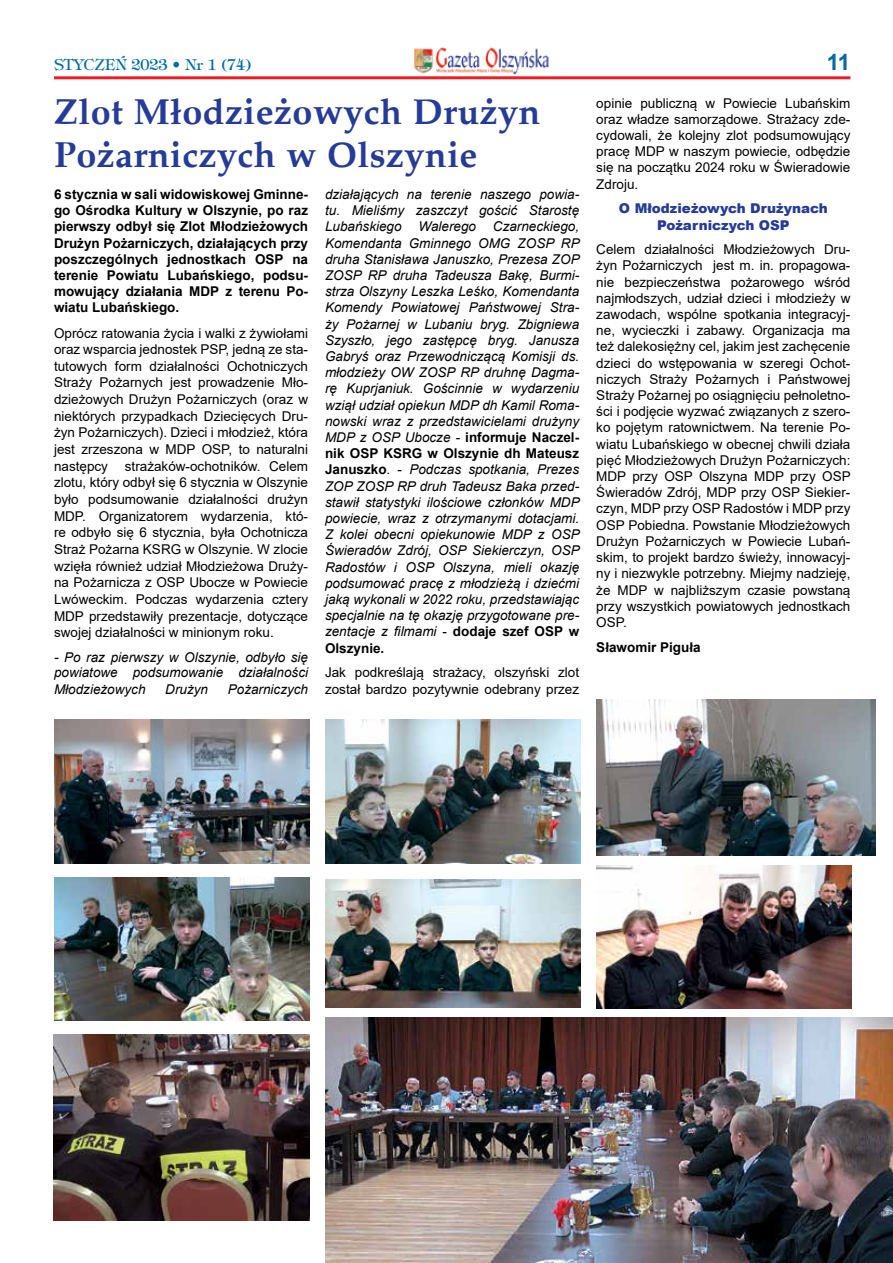
<style>
.page{position:relative;width:893px;height:1263px;background:#fff}
.page>*{position:absolute;margin:0;border:0;box-sizing:border-box;transform-origin:0 0}
.t1{font:700 36px/43.2px "Palm Springs";letter-spacing:.01em;color:#263b97}
.t2{font:700 22.5px "Arial";color:#006ca4}
.t3{font:15px "Timpani";color:#006ca4}
.t4{font:13.5px/16.2px "Arial";color:#000;text-align:justify}
.t5{font:italic 13.5px/16.2px "Arial";color:#000;text-align:justify}
.t6{font:700 13.5px/16.2px "Arial";color:#000;text-align:justify}
.t7{font:900 13.5px/16.2px "Arial";color:#263b97;text-align:center}
.s1{font-style:normal}
.s2{font-weight:700;font-style:normal}
</style>
<div class="page">
<img style="left:414px;top:47px;width:135px;height:28px">
<hr style="left:54px;top:76px;width:796px;height:3px;background:#ed1d24">
<img style="left:325px;top:1017px;width:568px;height:246px">
<img style="left:53px;top:1034px;width:256px;height:186px">
<img style="left:54px;top:719px;width:255px;height:144px">
<img style="left:596px;top:699px;width:279px;height:157px">
<img style="left:596px;top:865px;width:255px;height:143px">
<img style="left:54px;top:877px;width:255px;height:144px">
<img style="left:325px;top:719px;width:255px;height:144px">
<img style="left:325px;top:880px;width:255px;height:128px">
<p class="t3" style="left:54px;top:55px;width:199px">STYCZEŃ 2023 • Nr 1 (74)</p>
<h2 class="t2" style="left:827px;top:47px;width:25px">11</h2>
<h1 class="t1" style="left:54px;top:90px;width:488px">Zlot Młodzieżowych Drużyn<br>Pożarniczych w Olszynie</h1>
<p class="t5" style="left:325px;top:186px;width:256px">działających na terenie naszego powia&shy;tu. Mieliśmy zaszczyt gościć Starostę Lubańskiego</p>
<p class="t6" style="left:54px;top:186px;width:256px">6 stycznia w sali widowiskowej Gminne&shy;go Ośrodka Kultury w Olszynie, po raz pierwszy odbył się Zlot Młodzieżowych Drużyn Pożarniczych, działających przy poszczególnych jednostkach OSP na terenie Powiatu Lubańskiego, podsu&shy;mowujący działania MDP z terenu Po&shy;wiatu Lubańskiego.</p>
<p class="t4" style="left:54px;top:324px;width:256px;line-height:16.6px">Oprócz ratowania życia i walki z żywiołami oraz wsparcia jednostek PSP, jedną ze sta&shy;tutowych form działalności Ochotniczych Straży Pożarnych jest prowadzenie Mło&shy;dzieżowych Drużyn Pożarniczych (oraz w niektórych przypadkach Dziecięcych Dru&shy;żyn Pożarniczych). Dzieci i młodzież, która jest zrzeszona w MDP OSP, to naturalni następcy strażaków-ochotników. Celem zlotu, który odbył się 6 stycznia w Olszynie było podsumowanie działalności drużyn MDP. Organizatorem wydarzenia, któ&shy;re odbyło się 6 stycznia, była Ochotnicza Straż Pożarna KSRG w Olszynie. W zlocie wzięła również udział Młodzieżowa Druży&shy;na Pożarnicza z OSP Ubocze w Powiecie Lwóweckim. Podczas wydarzenia cztery MDP przedstawiły prezentacje, dotyczące swojej działalności w minionym roku.</p>
<p class="t5" style="left:54px;top:649px;width:256px">- Po raz pierwszy w Olszynie, odbyło się powiatowe podsumowanie działalności Młodzieżowych</p>
<p class="t5" style="left:325px;top:219px;width:256px;text-indent:168px">Czarneckiego, Komendanta Gminnego OMG ZOSP RP druha Stanisława Januszko, Prezesa ZOP ZOSP RP druha Tadeusza Bakę, Burmi&shy;strza Olszyny Leszka Leśko, Komendanta Komendy Powiatowej Państwowej Stra&shy;ży Pożarnej w Lubaniu bryg. Zbigniewa Szyszło, jego zastępcę bryg. Janusza Gabryś oraz Przewodniczącą Komisji ds. młodzieży OW ZOSP RP druhnę Dagma&shy;rę Kuprjaniuk. Gościnnie w wydarzeniu wziął udział opiekun MDP dh Kamil Roma&shy;nowski wraz z przedstawicielami drużyny MDP z OSP Ubocze <span class="s1">-</span> <span class="s2">informuje Naczel&shy;nik OSP KSRG w Olszynie dh Mateusz Januszko</span><span class="s1">. -</span> Podczas spotkania, Prezes ZOP ZOSP RP druh Tadeusz Baka przed&shy;stawił statystyki ilościowe członków MDP powiecie, wraz z otrzymanymi dotacjami.<br>Z kolei obecni opiekunowie MDP z OSP Świeradów Zdrój, OSP Siekierczyn, OSP Radostów i OSP Olszyna, mieli okazję podsumować pracę z młodzieżą i dziećmi jaką wykonali w 2022 roku, przedstawiając specjalnie na tę okazję przygotowane pre&shy;zentacje z filmami <span class="s1">-</span> <span class="s2">dodaje szef OSP w Olszynie.</span></p>
<p class="t4" style="left:325px;top:664px;width:256px">Jak podkreślają strażacy, olszyński zlot został bardzo pozytywnie odebrany przez</p>
<p class="t5" style="left:418px;top:219px;width:59px">Walerego</p>
<p class="t5" style="left:165px;top:681px;width:44px">Drużyn</p>
<p class="t5" style="left:228px;top:681px;width:82px">Pożarniczych</p>
<p class="t4" style="left:596px;top:95px;width:256px">opinie publiczną w Powiecie Lubańskim oraz władze samorządowe. Strażacy zde&shy;cydowali, że kolejny zlot podsumowujący pracę MDP w naszym powiecie, odbędzie się na początku 2024 roku w Świeradowie Zdroju.</p>
<p class="t7" style="left:619px;top:200px;width:210px">O Młodzieżowych Drużynach<br>Pożarniczych OSP</p>
<p class="t4" style="left:596px;top:241px;width:256px">Celem działalności Młodzieżowych Dru&shy;żyn Pożarniczych jest m. in. propagowa&shy;nie bezpieczeństwa pożarowego wśród najmłodszych, udział dzieci i młodzieży w zawodach, wspólne spotkania integracyj&shy;ne, wycieczki i zabawy. Organizacja ma też dalekosiężny cel, jakim jest zachęcenie dzieci do wstępowania w szeregi Ochot&shy;niczych Straży Pożarnych i Państwowej Straży Pożarnej po osiągnięciu pełnoletno&shy;ści i podjęcie wyzwać związanych z szero&shy;ko pojętym ratownictwem. Na terenie Po&shy;wiatu Lubańskiego w obecnej chwili działa pięć Młodzieżowych Drużyn Pożarniczych:<br>MDP przy OSP Olszyna MDP przy OSP Świeradów Zdrój, MDP przy OSP Siekier&shy;czyn, MDP przy OSP Radostów i MDP przy OSP Pobiedna. Powstanie Młodzieżowych Drużyn Pożarniczych w Powiecie Lubań&shy;skim, to projekt bardzo świeży, innowacyj&shy;ny i niezwykle potrzebny. Miejmy nadzieję, że MDP w najbliższym czasie powstaną przy wszystkich powiatowych jednostkach OSP.</p>
<p class="t6" style="left:596px;top:639px;width:106px">Sławomir Piguła</p>
</div>
